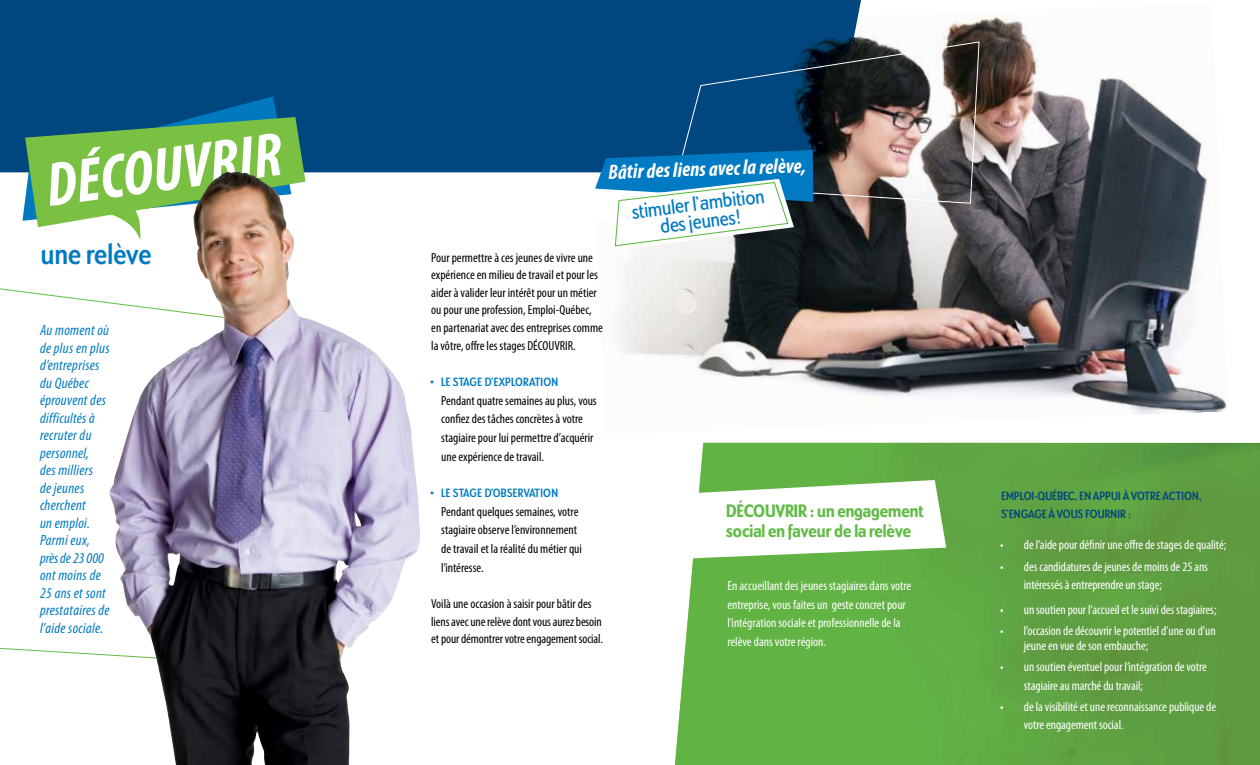
<style>
.page{position:relative;width:1260px;height:765px;background:#fff}
.page>*{position:absolute;margin:0;border:0;box-sizing:border-box;transform-origin:0 0}
.t1{font:30.12px "Dundee Bold Cond";letter-spacing:.01em;color:#007ac2}
.t2{font:21.25px/18.1px "Dundee Med Cond";color:#007ac2;text-align:center}
.t3{font:italic 700 condensed 20.88px "Myriad Pro";color:#fff}
.t4{font:18.75px/20px "Dundee Ex Bold Cond";color:#62bb46}
.t5{font:italic condensed 15px/17.5px "Myriad Pro";letter-spacing:.02em;color:#007ac2}
.t6{font:condensed 13.12px/18.8px "Myriad Pro";color:#000}
.t7{font:condensed 13.12px/18.5px "Myriad Pro";letter-spacing:-.005em;color:#fff}
.t8{font:12.5px/18.5px "Dundee Bold Cond";letter-spacing:.01em;color:#00467f}
.t9{font:12.5px "Dundee Bold Cond";letter-spacing:.02em;color:#007ac2}
.s1{font-family:"Myriad Pro";font-style:italic;font-stretch:condensed;font-size:15px}
</style>
<div class="page">
<div style="left:0;top:0;width:861px;height:172px;background:#00467f"></div>
<img style="left:597px;top:3px;width:630px;height:412px">
<img style="left:675px;top:443px;width:585px;height:322px">
<svg style="left:676px;top:480px;width:270px;height:79px"></svg>
<img style="left:674px;top:41px;width:306px;height:163px">
<svg style="left:22px;top:96px;width:284px;height:132px"></svg>
<img style="left:109px;top:172px;width:312px;height:593px">
<svg style="left:595px;top:150px;width:218px;height:101px"></svg>
<h3 class="t3" style="left:608px;top:161px;width:199px;rotate:-2deg">Bâtir des liens avec la relève,</h3>
<h2 class="t2" style="left:631px;top:202px;width:135px;rotate:-7deg">stimuler l’ambition des jeunes!</h2>
<h1 class="t1" style="left:41px;top:234px;width:112px">UNE RELÈVE</h1>
<p class="t6" style="left:431px;top:249px;width:173px;line-height:17.6px">Pour permettre à ces jeunes de vivre une expérience en milieu de travail et pour les aider à valider leur intérêt pour un métier ou pour une profession, Emploi-Québec, en partenariat avec des entreprises comme la vôtre, offre les stages DÉCOUVRIR.</p>
<p class="t9" style="left:430px;top:373px;width:130px"><span class="s1">•</span> LE STAGE D’EXPLORATION</p>
<p class="t6" style="left:441px;top:391px;width:157px">Pendant quatre semaines au plus, vous confiez des tâches concrètes à votre stagiaire pour lui permettre d’acquérir une expérience de travail.</p>
<p class="t9" style="left:430px;top:484px;width:130px"><span class="s1">•</span> LE STAGE D’OBSERVATION</p>
<p class="t6" style="left:441px;top:502px;width:142px">Pendant quelques semaines, votre stagiaire observe l’environnement de travail et la réalité du métier qui l’intéresse.</p>
<p class="t6" style="left:431px;top:595px;width:173px;line-height:17.5px">Voilà une occasion à saisir pour bâtir des liens avec une relève dont vous aurez besoin et pour démontrer votre engagement social.</p>
<p class="t5" style="left:40px;top:322px;width:71px">Au moment où de plus en plus d’entreprises du Québec éprouvent des difficultés à recruter du personnel,<br>des milliers<br>de jeunes cherchent<br>un emploi.<br>Parmi eux, près de 23 000 ont moins de<br>25 ans et sont prestataires de l’aide sociale.</p>
<h3 class="t4" style="left:726px;top:500px;width:199px">DÉCOUVRIR : un engagement social en faveur de la relève</h3>
<p class="t8" style="left:1001px;top:486px;width:202px">EMPLOI-QUÉBEC, EN APPUI À VOTRE ACTION,<br>S’ENGAGE À VOUS FOURNIR :</p>
<p class="t7" style="left:1000px;top:536px;width:228px">• del’aidepourdéfiniruneoffredestagesdequalité;</p>
<p class="t7" style="left:1024px;top:557px;width:186px;text-indent:-24px">• descandidaturesdejeunesdemoinsde25ans intéressésàentreprendreun stage;</p>
<p class="t7" style="left:1000px;top:600px;width:218px">• un soutien pour l’accueilet lesuivides stagiaires;</p>
<p class="t7" style="left:1024px;top:623px;width:193px;line-height:15px;text-indent:-24px">• l’occasion dedécouvrir lepotentield’uneoud’un jeuneen vuedeson embauche;</p>
<p class="t7" style="left:1024px;top:658px;width:185px;text-indent:-24px">• un soutien éventuelpour l’intégration devotre stagiaireaumarchédutravail;</p>
<p class="t7" style="left:1024px;top:698px;width:194px;text-indent:-24px">• delavisibilitéetunereconnaissancepubliquede votre engagement social.</p>
<p class="t7" style="left:727px;top:576px;width:185px">En accueillant des jeunes stagiaires dans votre entreprise, vous faites un geste concret pour l’intégration sociale et professionnelle de la relève dans votre région.</p>
</div>
